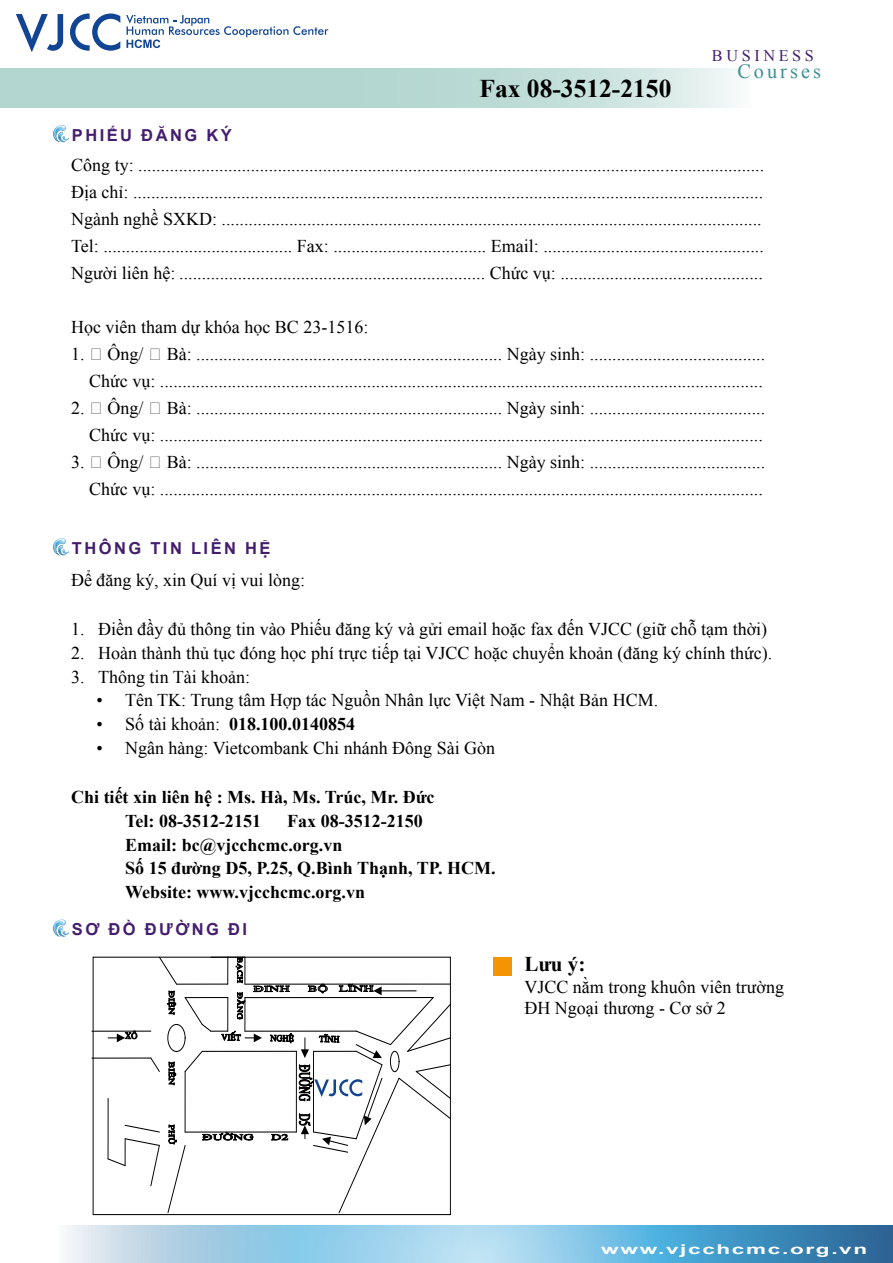
<style>
.page{position:relative;width:893px;height:1263px;background:#fff}
.page>*{position:absolute;margin:0;border:0;box-sizing:border-box;transform-origin:0 0}
.t1{font:700 25.5px "Times New Roman";color:#000}
.t2{font:700 21px "Times New Roman";color:#000}
.t3{font:20.25px "Times New Roman";letter-spacing:.15em;color:#3a8d95}
.t4{font:18px/27px "Times New Roman";color:#000;text-align:right}
.t5{font:700 18px/24px "Times New Roman";color:#000}
.t6{font:700 16.5px "Arial";letter-spacing:.15em;color:#431e6e}
.t7{font:16.2px "Times New Roman";letter-spacing:.225em;color:#431e6e}
.t8{font:700 13.5px "Arial";letter-spacing:.075em;color:#fff;scale:1.67 1}
.s1{font-weight:400}
</style>
<div class="page">
<svg style="left:65px;top:1225px;width:828px;height:38px;background:#84bddc"></svg>
<svg style="left:16px;top:14px;width:47px;height:38px"></svg>
<svg style="left:70px;top:14px;width:50px;height:37px"></svg>
<svg style="left:126px;top:15px;width:202px;height:33px"></svg>
<svg style="left:0;top:68px;width:735px;height:40px;background:#bddbd6"></svg>
<div style="left:493px;top:957px;width:19px;height:18px;background:#f39400"></div>
<svg style="left:53px;top:125px;width:16px;height:17px"></svg>
<svg style="left:53px;top:538px;width:16px;height:17px"></svg>
<svg style="left:53px;top:919px;width:16px;height:17px"></svg>
<hr style="left:92px;top:1058px;width:59px;height:1px;background:#000">
<hr style="left:92px;top:1031px;width:59px;height:1px;background:#000">
<svg style="left:107px;top:957px;width:344px;height:257px"></svg>
<p class="t6" style="left:72px;top:124px;width:161px">PHIẾU ĐĂNG KÝ</p>
<h1 class="t1" style="left:479px;top:71px;width:193px">Fax 08-3512-2150</h1>
<p class="t7" style="left:712px;top:45px;width:104px">BUSINESS</p>
<p class="t3" style="left:737px;top:57px;width:85px">Courses</p>
<p class="t4" style="left:71px;top:151px;width:695px;text-align:left">Công ty: ...........................................................................................................................................<br>Địa chỉ: ............................................................................................................................................<br>Ngành nghề SXKD: ........................................................................................................................<br>Tel: .......................................... Fax: .................................. Email: .................................................<br>Người liên hệ: .................................................................... Chức vụ: .............................................</p>
<p class="t4" style="left:71px;top:313px;width:299px">Học viên tham dự khóa học BC 23-1516:</p>
<p class="t4" style="left:71px;top:340px;width:74px">1. Ông/</p>
<p class="t4" style="left:89px;top:340px;width:678px">Bà: .................................................................... Ngày sinh: .......................................<br>Chức vụ: ......................................................................................................................................</p>
<p class="t4" style="left:71px;top:394px;width:74px">2. Ông/</p>
<p class="t4" style="left:89px;top:394px;width:678px">Bà: .................................................................... Ngày sinh: .......................................<br>Chức vụ: ......................................................................................................................................</p>
<p class="t4" style="left:71px;top:448px;width:74px">3. Ông/</p>
<p class="t4" style="left:89px;top:448px;width:678px">Bà: .................................................................... Ngày sinh: .......................................<br>Chức vụ: ......................................................................................................................................</p>
<p class="t6" style="left:72px;top:537px;width:200px">THÔNG TIN LIÊN HỆ</p>
<p class="t4" style="left:71px;top:567px;width:236px">Để đăng ký, xin Quí vị vui lòng:</p>
<p class="t4" style="left:71px;top:615px;width:698px">1. Điền đầy đủ thông tin vào Phiếu đăng ký và gửi email hoặc fax đến VJCC (giữ chỗ tạm thời)</p>
<p class="t4" style="left:71px;top:639px;width:703px">2. Hoàn thành thủ tục đóng học phí trực tiếp tại VJCC hoặc chuyển khoản (đăng ký chính thức).</p>
<p class="t4" style="left:71px;top:663px;width:181px">3. Thông tin Tài khoản:</p>
<p class="t4" style="left:97px;top:687px;width:563px">• Tên TK: Trung tâm Hợp tác Nguồn Nhân lực Việt Nam - Nhật Bản HCM.</p>
<p class="t5" style="left:97px;top:712px;width:260px"><span class="s1">• Số tài khoản:</span> 018.100.0140854</p>
<p class="t4" style="left:97px;top:735px;width:400px">• Ngân hàng: Vietcombank Chi nhánh Đông Sài Gòn</p>
<p class="t5" style="left:125px;top:784px;width:311px;text-indent:-54px">Chi tiết xin liên hệ : Ms. Hà, Ms. Trúc, Mr. Đức<br>Tel: 08-3512-2151</p>
<p class="t5" style="left:125px;top:808px;width:372px;text-indent:162px">Fax 08-3512-2150<br>Email: bc@vjcchcmc.org.vn<br>Số 15 đường D5, P.25, Q.Bình Thạnh, TP. HCM.<br>Website: www.vjcchcmc.org.vn</p>
<p class="t6" style="left:72px;top:919px;width:177px">SƠ ĐỒ ĐƯỜNG ĐI</p>
<p class="t2" style="left:524px;top:949px;width:63px">Lưu ý:</p>
<p class="t4" style="left:524px;top:975px;width:261px;line-height:21.6px;text-align:left">VJCC nằm trong khuôn viên trường<br>ĐH Ngoại thương - Cơ sở 2</p>
<p class="t8" style="left:601px;top:1240px;width:161px">www.vjcchcmc.org.vn</p>
</div>
